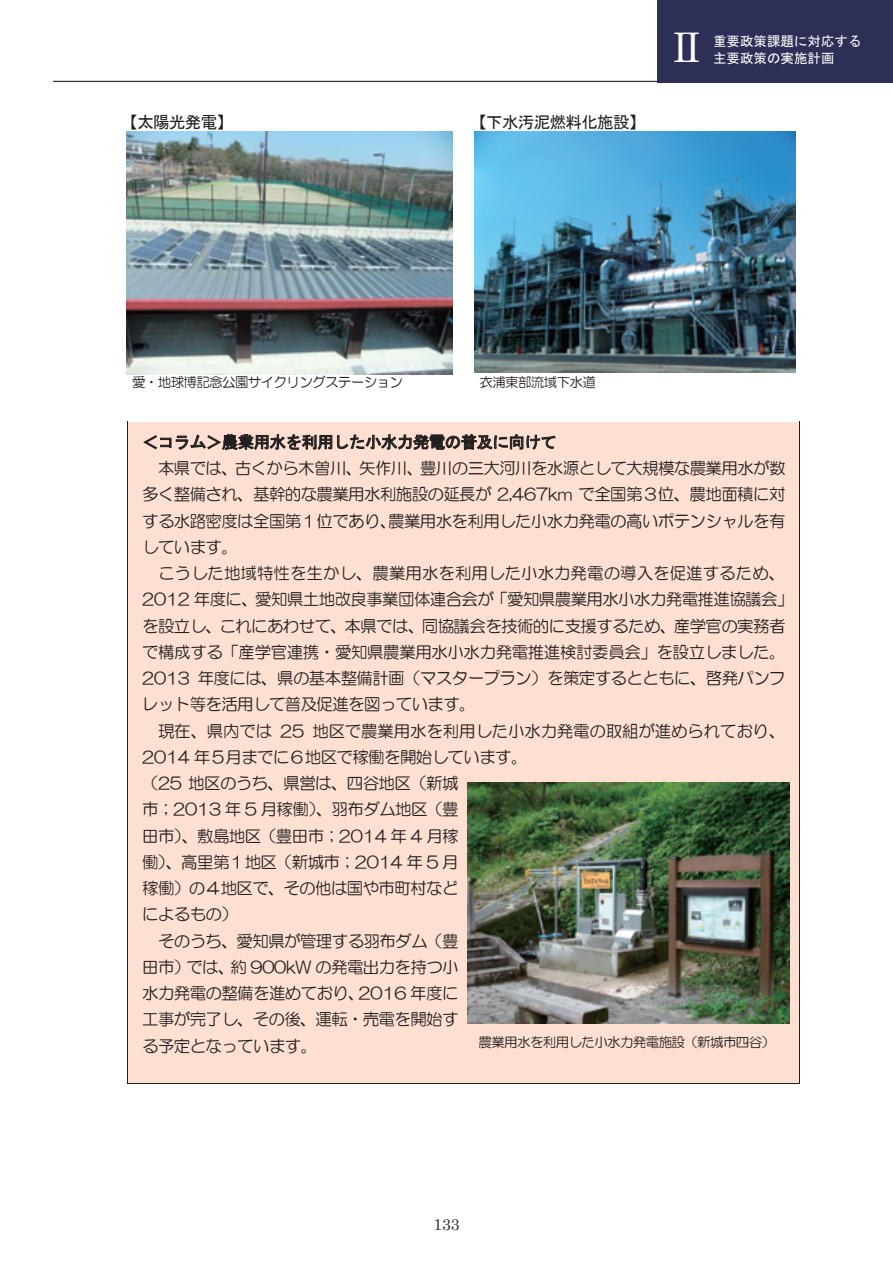
<style>
.page{position:relative;width:893px;height:1263px;background:#fff}
.page>*{position:absolute;margin:0;border:0;box-sizing:border-box;transform-origin:0 0}
.t1{font:42px "MS Mincho";color:#fff}
.t2{font:16.5px/26.2px "HG Maru Gothic MPRO";letter-spacing:-.035em;color:#231f20;text-align:justify}
.t3{font:16.5px "MS Gothic";letter-spacing:-.035em;color:#231f20}
.t4{font:16.5px "HG Maru Gothic MPRO";letter-spacing:-.01em;color:#231f20}
.t5{font:15.75px "Century";color:#231f20}
.t6{font:13.5px "HG Maru Gothic MPRO";letter-spacing:-.045em;color:#231f20}
.t7{font:13.5px "MS Gothic";color:#fff}
</style>
<div class="page">
<hr style="left:53px;top:81px;width:821px;height:1px;background:#231f20">
<div style="left:657px;top:0;width:236px;height:82px;background:#2d2f56"></div>
<div style="left:128px;top:429px;width:8px;height:647px;background:#fde0d1"></div>
<div style="left:791px;top:429px;width:8px;height:647px;background:#fde0d1"></div>
<div style="left:136px;top:429px;width:655px;height:26px;background:#fde0d1"></div>
<svg style="left:143px;top:434px;width:412px;height:16px"></svg>
<div style="left:136px;top:455px;width:655px;height:26px;background:#fde0d1"></div>
<div style="left:136px;top:481px;width:655px;height:27px;background:#fde0d1"></div>
<div style="left:136px;top:508px;width:655px;height:26px;background:#fde0d1"></div>
<div style="left:136px;top:534px;width:655px;height:26px;background:#fde0d1"></div>
<div style="left:136px;top:560px;width:655px;height:26px;background:#fde0d1"></div>
<div style="left:136px;top:586px;width:655px;height:27px;background:#fde0d1"></div>
<div style="left:136px;top:613px;width:655px;height:26px;background:#fde0d1"></div>
<div style="left:136px;top:639px;width:655px;height:26px;background:#fde0d1"></div>
<div style="left:136px;top:665px;width:655px;height:26px;background:#fde0d1"></div>
<div style="left:136px;top:691px;width:655px;height:27px;background:#fde0d1"></div>
<div style="left:136px;top:718px;width:655px;height:26px;background:#fde0d1"></div>
<div style="left:136px;top:744px;width:655px;height:26px;background:#fde0d1"></div>
<div style="left:136px;top:770px;width:655px;height:26px;background:#fde0d1"></div>
<div style="left:136px;top:796px;width:655px;height:27px;background:#fde0d1"></div>
<div style="left:136px;top:823px;width:655px;height:26px;background:#fde0d1"></div>
<div style="left:136px;top:849px;width:655px;height:26px;background:#fde0d1"></div>
<div style="left:136px;top:875px;width:655px;height:26px;background:#fde0d1"></div>
<div style="left:136px;top:901px;width:655px;height:27px;background:#fde0d1"></div>
<div style="left:136px;top:928px;width:655px;height:26px;background:#fde0d1"></div>
<div style="left:136px;top:954px;width:655px;height:26px;background:#fde0d1"></div>
<div style="left:136px;top:980px;width:655px;height:26px;background:#fde0d1"></div>
<div style="left:136px;top:1006px;width:655px;height:27px;background:#fde0d1"></div>
<div style="left:136px;top:1033px;width:655px;height:26px;background:#fde0d1"></div>
<div style="left:136px;top:1059px;width:655px;height:17px;background:#fde0d1"></div>
<div style="left:128px;top:422px;width:671px;height:7px;background:#fde0d1"></div>
<div style="left:128px;top:1076px;width:671px;height:7px;background:#fde0d1"></div>
<hr style="left:127px;top:429px;width:1px;height:654px;background:#231f20">
<hr style="left:128px;top:1083px;width:671px;height:1px;background:#231f20">
<hr style="left:799px;top:429px;width:1px;height:654px;background:#231f20">
<img style="left:126px;top:132px;width:326px;height:243px">
<img style="left:468px;top:782px;width:322px;height:241px">
<img style="left:475px;top:132px;width:320px;height:240px">
<p class="t3" style="left:121px;top:114px;width:113px">【太陽光発電】</p>
<p class="t3" style="left:470px;top:114px;width:177px">【下水汚泥燃料化施設】</p>
<h1 class="t1" style="left:666px;top:26px;width:44px">Ⅱ</h1>
<p class="t7" style="left:713px;top:34px;width:150px">重要政策課題に対応する</p>
<p class="t7" style="left:713px;top:52px;width:123px">主要政策の実施計画</p>
<p class="t6" style="left:132px;top:376px;width:272px">愛・地球博記念公園サイクリングステーション</p>
<p class="t6" style="left:479px;top:376px;width:118px">衣浦東部流域下水道</p>
<p class="t3" style="left:142px;top:434px;width:416px">＜コラム＞農業用水を利用した小水力発電の普及に向けて</p>
<p class="t2" style="left:142px;top:455px;width:645px;text-indent:16px">本県では、古くから木曽川、矢作川、豊川の三大河川を水源として大規模な農業用水が数多く整備され、基幹的な農業用水利施設の延長が 2,467km で全国第３位、農地面積に対する水路密度は全国第１位であり、農業用水を利用した小水力発電の高いポテンシャルを有しています。</p>
<p class="t2" style="left:142px;top:560px;width:653px;text-align:left;text-indent:16px">こうした地域特性を生かし、農業用水を利用した小水力発電の導入を促進するため、2012 年度に、愛知県土地改良事業団体連合会が「愛知県農業用水小水力発電推進協議会」を設立し、これにあわせて、本県では、同協議会を技術的に支援するため、産学官の実務者で構成する「産学官連携・愛知県農業用水小水力発電推進検討委員会」を設立しました。2013 年度には、県の基本整備計画（マスタープラン）を策定するとともに、啓発パンフレット等を活用して普及促進を図っています。</p>
<p class="t4" style="left:158px;top:722px;width:629px">現在、県内では 25 地区で農業用水を利用した小水力発電の取組が進められており、</p>
<p class="t2" style="left:142px;top:744px;width:387px">2014 年５月までに６地区で稼働を開始しています。</p>
<p class="t2" style="left:142px;top:770px;width:318px">（25 地区のうち、県営は、四谷地区（新城</p>
<p class="t2" style="left:142px;top:796px;width:318px">市；2013 年 5 月稼働）、羽布ダム地区（豊</p>
<p class="t2" style="left:142px;top:822px;width:318px">田市）、敷島地区（豊田市；2014 年 4 月稼</p>
<p class="t2" style="left:142px;top:849px;width:318px">働）、高里第１地区（新城市；2014 年 5 月</p>
<p class="t2" style="left:142px;top:875px;width:318px">稼働）の４地区で、その他は国や市町村など</p>
<p class="t2" style="left:142px;top:901px;width:97px">によるもの）</p>
<p class="t2" style="left:158px;top:928px;width:302px">そのうち、愛知県が管理する羽布ダム（豊</p>
<p class="t2" style="left:142px;top:954px;width:318px">田市）では、約 900kW の発電出力を持つ小</p>
<p class="t2" style="left:142px;top:980px;width:318px">水力発電の整備を進めており、2016 年度に</p>
<p class="t2" style="left:142px;top:1006px;width:318px">工事が完了し、その後、運転・売電を開始す</p>
<p class="t2" style="left:142px;top:1033px;width:177px">る予定となっています。</p>
<p class="t6" style="left:478px;top:1035px;width:298px">農業用水を利用した小水力発電施設（新城市四谷）</p>
<p class="t5" style="left:433px;top:1211px;width:28px">133</p>
</div>
